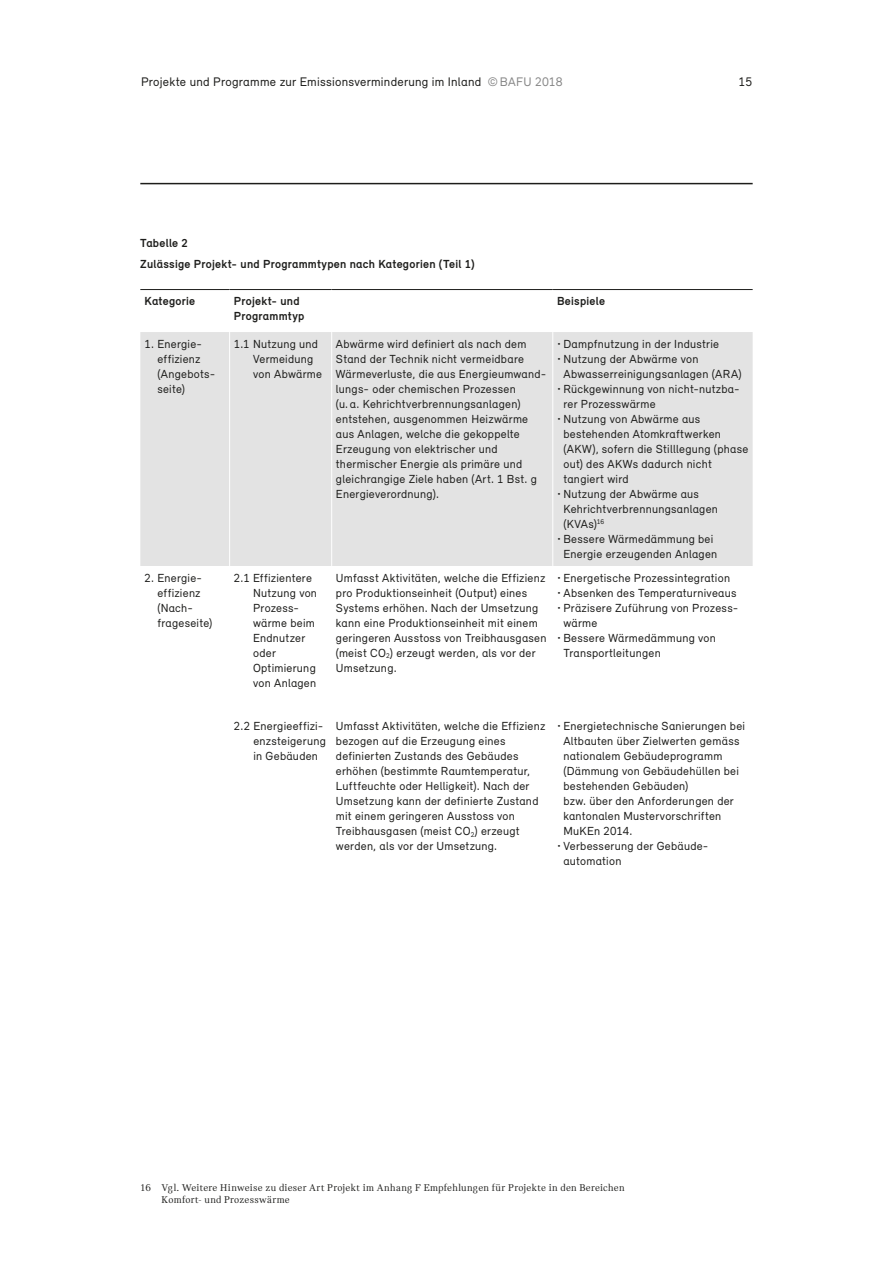
<style>
.page{position:relative;width:893px;height:1263px;background:#fff}
.page>*{position:absolute;margin:0;border:0;box-sizing:border-box;transform-origin:0 0}
.t1{font:12.75px "Relevant";letter-spacing:.02em;color:#1d1d1b}
.P_11_Grundtext_links{font:12px/15px "Relevant";letter-spacing:.025em;color:#1d1d1b}
.P_08_Legende_Titel{font:700 12px "Relevant";letter-spacing:.02em;color:#1d1d1b}
.P_11_Tabellenkopf{font:700 12px/15px "Relevant";letter-spacing:.025em;color:#1d1d1b}
.P_09_Fusszeile{font:10.5px/12.8px "Catalog";letter-spacing:.02em;color:#1d1d1b}
.s1{color:#878787}
</style>
<div class="page">
<hr style="left:140px;top:183px;width:613px;height:1px;background:#1d1d1b">
<div style="left:140px;top:332px;width:613px;height:234px;background:#e3e3e3"></div>
<hr style="left:140px;top:289px;width:90px;height:1px;background:#1d1d1b">
<hr style="left:230px;top:289px;width:102px;height:1px;background:#1d1d1b">
<hr style="left:332px;top:289px;width:221px;height:1px;background:#1d1d1b">
<hr style="left:553px;top:289px;width:200px;height:1px;background:#1d1d1b">
<hr style="left:229px;top:332px;width:1px;height:234px;background:#fff">
<hr style="left:331px;top:332px;width:1px;height:234px;background:#fff">
<hr style="left:552px;top:332px;width:1px;height:234px;background:#fff">
<p class="t1" style="left:141px;top:74px;width:423px">Projekte und Programme zur Emissionsverminderung im Inland <span class="s1">©BAFU 2018</span></p>
<p class="t1" style="left:739px;top:74px;width:15px">15</p>
<p class="P_08_Legende_Titel" style="left:140px;top:235px;width:49px">Tabelle 2</p>
<p class="P_08_Legende_Titel" style="left:140px;top:257px;width:336px">Zulässige Projekt- und Programmtypen nach Kategorien (Teil 1)</p>
<p class="P_11_Tabellenkopf" style="left:145px;top:293px;width:52px">Kategorie</p>
<p class="P_11_Tabellenkopf" style="left:234px;top:293px;width:72px">Projekt- und<br>Programmtyp</p>
<p class="P_11_Tabellenkopf" style="left:557px;top:293px;width:50px">Beispiele</p>
<p class="P_11_Grundtext_links" style="left:157px;top:336px;width:59px;text-indent:-13px">1. Energie&shy;effizienz (Angebots&shy;seite)</p>
<p class="P_11_Grundtext_links" style="left:253px;top:336px;width:71px;text-indent:-19px">1.1 Nutzung und<br>Vermeidung von Abwärme</p>
<p class="P_11_Grundtext_links" style="left:336px;top:336px;width:212px">Abwärme wird definiert als nach dem Stand der Technik nicht vermeidbare Wärmeverluste, die aus Energieumwand&shy;lungs- oder chemischen Prozessen<br>(u. a. Kehrichtverbrennungsanlagen) entstehen, ausgenommen Heizwärme aus Anlagen, welche die gekoppelte Erzeugung von elektrischer und thermischer Energie als primäre und gleichrangige Ziele haben (Art. 1 Bst. g Energieverordnung).</p>
<p class="P_11_Grundtext_links" style="left:557px;top:336px;width:164px">• Dampfnutzung in der Industrie</p>
<p class="P_11_Grundtext_links" style="left:563px;top:351px;width:180px;text-indent:-6px">• Nutzung der Abwärme von<br>Abwasserreinigungsanlagen (ARA)</p>
<p class="P_11_Grundtext_links" style="left:563px;top:381px;width:178px;text-indent:-6px">• Rückgewinnung von nicht-nutzba&shy;rer Prozesswärme</p>
<p class="P_11_Grundtext_links" style="left:563px;top:411px;width:186px;text-indent:-6px">• Nutzung von Abwärme aus bestehenden Atomkraftwerken (AKW), sofern die Stilllegung (phase out) des AKWs dadurch nicht tangiert wird</p>
<p class="P_11_Grundtext_links" style="left:563px;top:486px;width:156px;text-indent:-6px">• Nutzung der Abwärme aus<br>Kehrichtverbrennungsanlagen (KVAs)<sup>16</sup></p>
<p class="P_11_Grundtext_links" style="left:557px;top:531px;width:162px;text-align:center">• Bessere Wärmedämmung bei<br>Energie erzeugenden Anlagen</p>
<p class="P_11_Grundtext_links" style="left:157px;top:570px;width:56px;text-indent:-13px">2. Energie&shy;effizienz (Nach&shy;frageseite)</p>
<p class="P_11_Grundtext_links" style="left:253px;top:570px;width:65px;text-indent:-19px">2.1 Effizientere<br>Nutzung von<br>Prozess&shy;wärme beim<br>Endnutzer oder<br>Optimierung von Anlagen</p>
<p class="P_11_Grundtext_links" style="left:336px;top:570px;width:212px">Umfasst Aktivitäten, welche die Effizienz pro Produktionseinheit (Output) eines Systems erhöhen. Nach der Umsetzung kann eine Produktionseinheit mit einem geringeren Ausstoss von Treibhausgasen (meist CO<sub>2</sub>) erzeugt werden, als vor der Umsetzung.</p>
<p class="P_11_Grundtext_links" style="left:557px;top:570px;width:175px">• Energetische Prozessintegration</p>
<p class="P_11_Grundtext_links" style="left:557px;top:585px;width:181px">• Absenken des Temperaturniveaus</p>
<p class="P_11_Grundtext_links" style="left:563px;top:600px;width:176px;text-indent:-6px">• Präzisere Zuführung von Prozess&shy;wärme</p>
<p class="P_11_Grundtext_links" style="left:563px;top:630px;width:154px;text-indent:-6px">• Bessere Wärmedämmung von<br>Transportleitungen</p>
<p class="P_11_Grundtext_links" style="left:253px;top:719px;width:74px;text-indent:-20px">2.2 Energieeffizi&shy;enzsteigerung in Gebäuden</p>
<p class="P_11_Grundtext_links" style="left:336px;top:719px;width:211px">Umfasst Aktivitäten, welche die Effizienz bezogen auf die Erzeugung eines definierten Zustands des Gebäudes erhöhen (bestimmte Raumtemperatur, Luftfeuchte oder Helligkeit). Nach der Umsetzung kann der definierte Zustand mit einem geringeren Ausstoss von Treibhausgasen (meist CO<sub>2</sub>) erzeugt werden, als vor der Umsetzung.</p>
<p class="P_11_Grundtext_links" style="left:563px;top:719px;width:183px;text-indent:-6px">• Energietechnische Sanierungen bei<br>Altbauten über Zielwerten gemäss nationalem Gebäudeprogramm (Dämmung von Gebäudehüllen bei bestehenden Gebäuden)<br>bzw. über den Anforderungen der kantonalen Mustervorschriften<br>MuKEn 2014.</p>
<p class="P_11_Grundtext_links" style="left:563px;top:839px;width:145px;text-indent:-6px">• Verbesserung der Gebäude&shy;automation</p>
<p class="P_09_Fusszeile" style="left:162px;top:1181px;width:464px;text-indent:-21px">16 Vgl. Weitere Hinweise zu dieser Art Projekt im Anhang F Empfehlungen für Projekte in den Bereichen<br>Komfort- und Prozesswärme</p>
</div>
